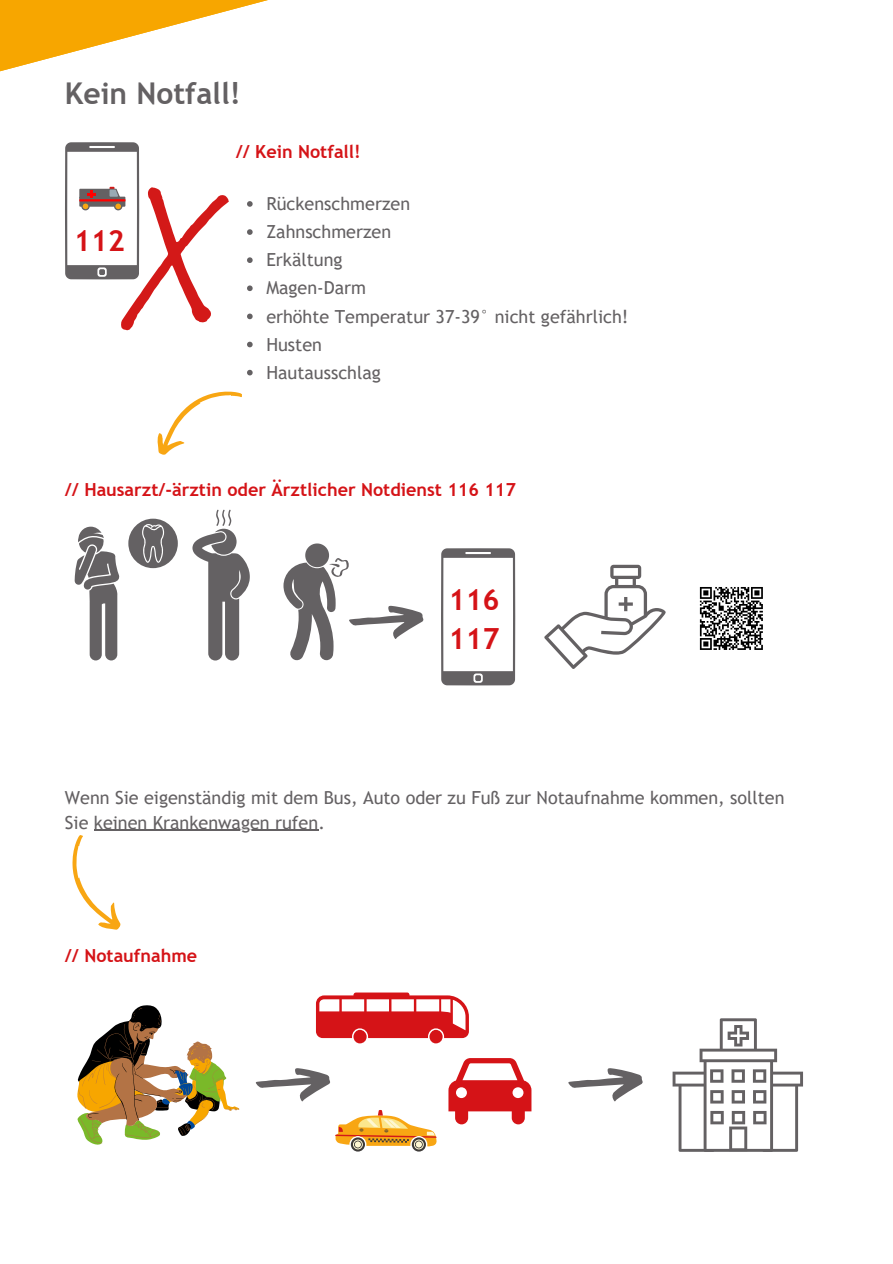
<style>
.page{position:relative;width:893px;height:1264px;background:#fff}
.page>*{position:absolute;margin:0;border:0;box-sizing:border-box;transform-origin:0 0}
.t1{font:700 30px "Trebuchet MS";color:#646163}
.t2{font:700 29.1px/39.3px "Trebuchet MS";color:#d51317}
.t3{font:18px/28px "Trebuchet MS";color:#646163}
.t4{font:700 18px "Trebuchet MS";color:#d51317}
</style>
<div class="page">
<svg style="left:0;top:0;width:268px;height:72px"></svg>
<svg style="left:65px;top:142px;width:164px;height:188px"></svg>
<svg style="left:335px;top:1110px;width:102px;height:41px"></svg>
<svg style="left:672px;top:1018px;width:131px;height:133px"></svg>
<svg style="left:544px;top:565px;width:121px;height:104px"></svg>
<svg style="left:699px;top:587px;width:63px;height:63px"></svg>
<svg style="left:441px;top:548px;width:74px;height:137px"></svg>
<svg style="left:568px;top:1068px;width:74px;height:33px"></svg>
<svg style="left:77px;top:1005px;width:163px;height:140px"></svg>
<svg style="left:255px;top:1068px;width:75px;height:33px"></svg>
<svg style="left:128px;top:518px;width:50px;height:50px"></svg>
<svg style="left:72px;top:835px;width:49px;height:95px"></svg>
<svg style="left:192px;top:509px;width:58px;height:151px"></svg>
<svg style="left:283px;top:543px;width:140px;height:117px"></svg>
<svg style="left:75px;top:526px;width:44px;height:134px"></svg>
<svg style="left:247px;top:201px;width:5px;height:6px"></svg>
<svg style="left:247px;top:229px;width:5px;height:6px"></svg>
<svg style="left:247px;top:257px;width:5px;height:6px"></svg>
<svg style="left:247px;top:285px;width:5px;height:6px"></svg>
<svg style="left:247px;top:313px;width:5px;height:6px"></svg>
<svg style="left:247px;top:342px;width:5px;height:5px"></svg>
<svg style="left:157px;top:370px;width:95px;height:85px"></svg>
<hr style="left:94px;top:829px;width:224px;height:2px;background:#646163">
<svg style="left:316px;top:992px;width:153px;height:51px"></svg>
<svg style="left:448px;top:1058px;width:83px;height:66px"></svg>
<h1 class="t1" style="left:65px;top:76px;width:177px">Kein Notfall!</h1>
<h2 class="t2" style="left:74px;top:221px;width:53px">112</h2>
<p class="t4" style="left:236px;top:141px;width:126px">// Kein Notfall!</p>
<p class="t3" style="left:266px;top:190px;width:363px">Rückenschmerzen<br>Zahnschmerzen<br>Erkältung<br>Magen-Darm<br>erhöhte Temperatur 37-39° nicht gefährlich!<br>Husten<br>Hautausschlag</p>
<p class="t4" style="left:65px;top:479px;width:452px">// Hausarzt/-ärztin oder Ärztlicher Notdienst 116 117</p>
<h2 class="t2" style="left:448px;top:579px;width:53px">116<br>117</h2>
<p class="t3" style="left:65px;top:785px;width:721px;line-height:24.8px">Wenn Sie eigenständig mit dem Bus, Auto oder zu Fuß zur Notaufnahme kommen, sollten<br>Sie keinen Krankenwagen rufen.</p>
<p class="t4" style="left:65px;top:945px;width:134px">// Notaufnahme</p>
</div>
